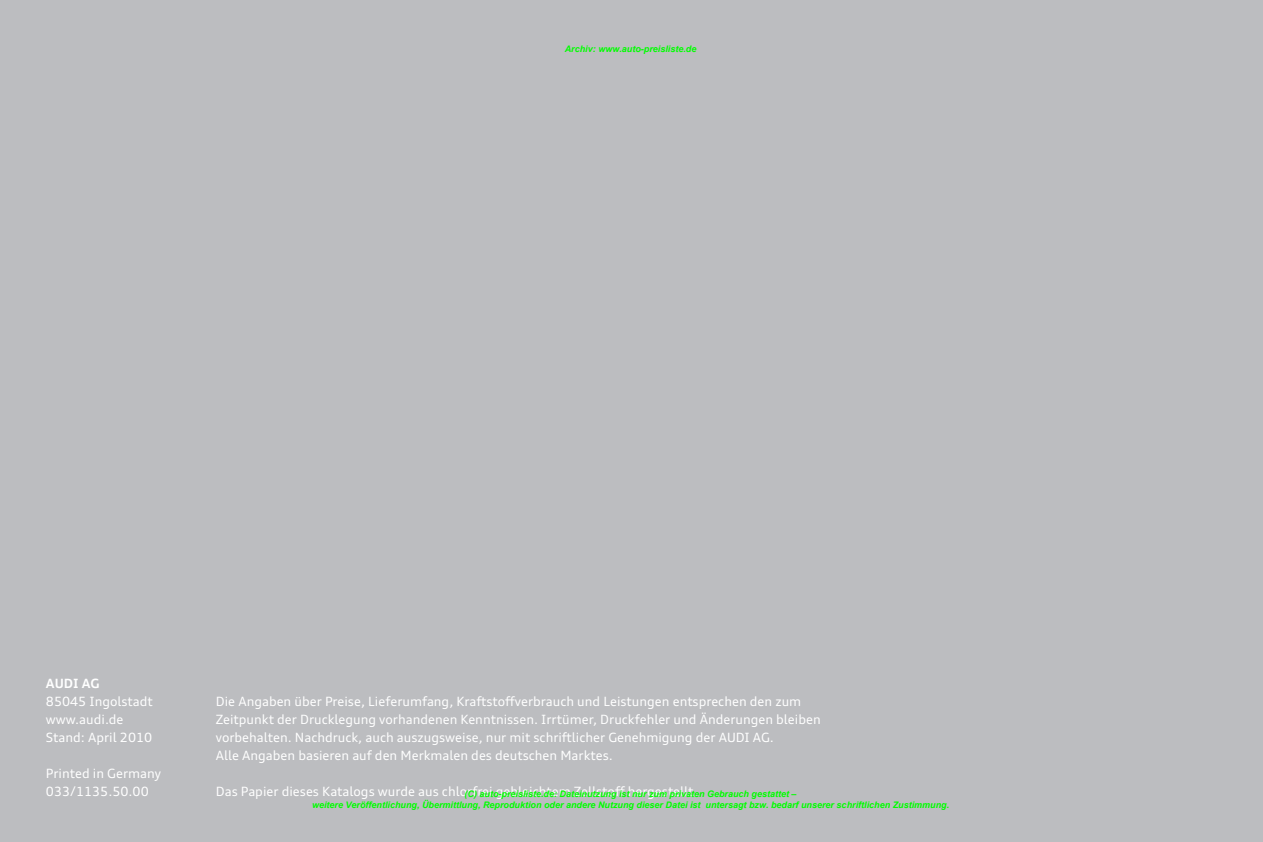
<style>
.page{position:relative;width:1263px;height:842px;background:#bcbdc0}
.page>*{position:absolute;margin:0;border:0;box-sizing:border-box;transform-origin:0 0}
.t1{font:12.75px/18px "Audi Type";color:#fff}
.t2{font:700 12.75px "Audi Type";letter-spacing:-.005em;color:#fff}
.t3{font:italic 700 9px/10.8px "Arial";color:#0f0;text-align:center}
</style>
<div class="page">
<p class="t3" style="left:565px;top:44px;width:133px">Archiv: www.auto-preisliste.de</p>
<p class="t2" style="left:46px;top:678px;width:55px">AUDI AG</p>
<p class="t1" style="left:46px;top:693px;width:108px">85045 Ingolstadt www.audi.de<br>Stand: April 2010</p>
<p class="t1" style="left:46px;top:766px;width:117px">Printed in Germany<br>033/1135.50.00</p>
<p class="t1" style="left:216px;top:693px;width:606px">Die Angaben über Preise, Lieferumfang, Kraftstoffverbrauch und Leistungen ent sprechen den zum Zeitpunkt der Druck legung vor han denen Kenntnissen. Irrtümer, Druckfehler und Änderungen bleiben vorbehalten. Nachdruck, auch auszugsweise, nur mit schriftlicher Genehmigung der AUDI AG.<br>Alle Angaben basieren auf den Merkmalen des deutschen Marktes.</p>
<p class="t1" style="left:216px;top:783px;width:483px">Das Papier dieses Katalogs wurde aus chlorfrei gebleichtem Zellstoff hergestellt.</p>
<p class="t3" style="left:312px;top:789px;width:639px">(C) auto-preisliste.de: Dateinutzung ist nur zum privaten Gebrauch gestattet –<br>weitere Veröffentlichung, Übermittlung, Reproduktion oder andere Nutzung dieser Datei ist untersagt bzw. bedarf unserer schriftlichen Zustimmung.</p>
</div>
